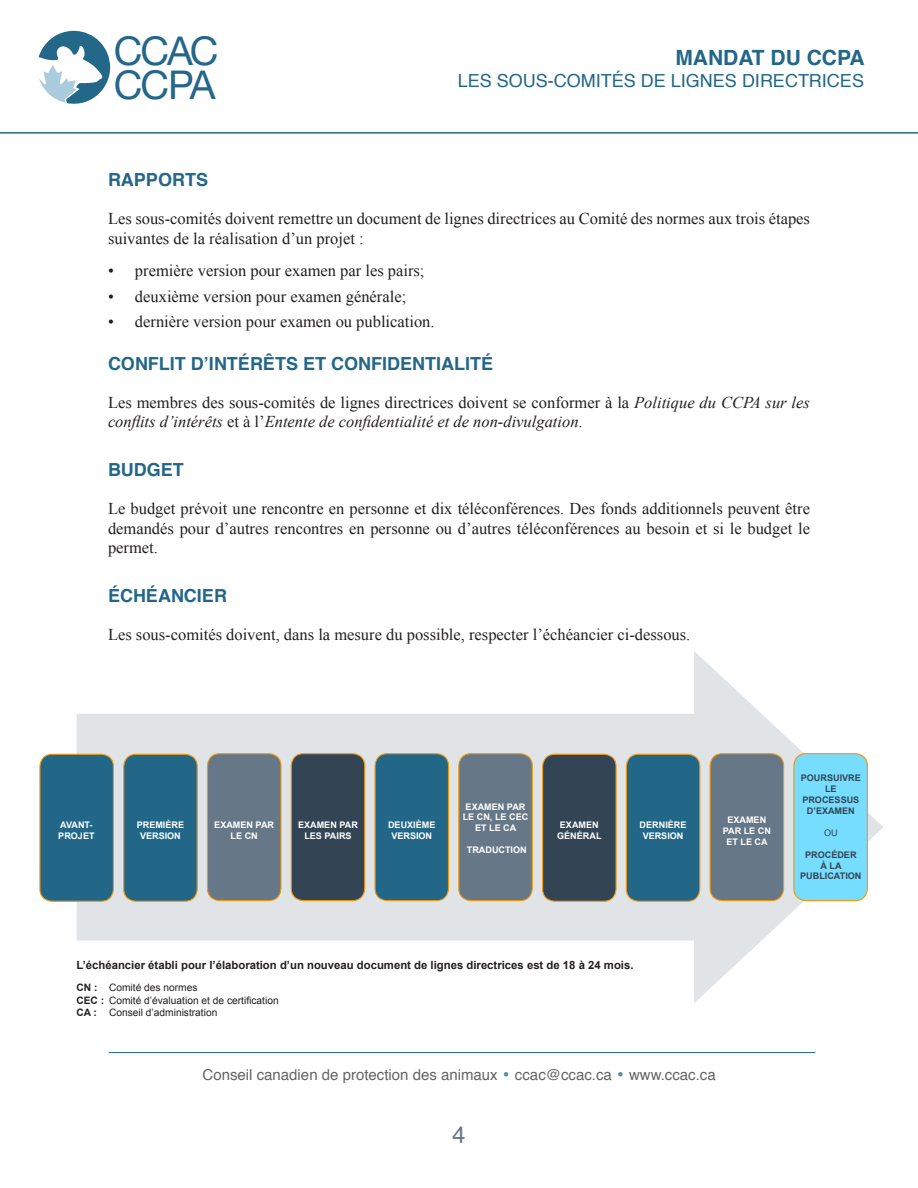
<style>
.page{position:relative;width:918px;height:1188px;background:#fff}
.page>*{position:absolute;margin:0;border:0;box-sizing:border-box;transform-origin:0 0}
.t1{font:39.75px/34.5px "Helvetica Neue";letter-spacing:-.05em;color:#24678a}
.t2{font:24px "Helvetica";color:#678}
.t3{font:700 21px "Helvetica";color:#268}
.Heading_1{font:700 18px "Helvetica";color:#268}
.t4{font:18px "Helvetica";color:#268}
.text_1{font:16.5px/19.8px "Times New Roman";color:#231f20}
.text_1-2{font:italic 16.5px/19.8px "Times New Roman";color:#231f20}
.bullets_1{font:16.5px "Times New Roman";color:#231f20}
.t5{font:15px "Helvetica";color:#636466}
.t6{font:700 11.4px "Arial";color:#231f20}
.t7{font:10.2px "Arial";color:#231f20}
.t8{font:700 9px/10.9px "Arial";color:#fff;text-align:center}
.t9{font:700 9px/10.9px "Arial";color:#345;text-align:center}
.t10{font:9px "Arial";color:#345}
.s1{font-style:normal}
.s2{font-weight:700}
.s3{font-family:"Futura BT";font-weight:300;color:#598ca6}
</style>
<div class="page">
<hr style="left:0;top:132px;width:918px;height:2px;background:#268">
<svg style="left:39px;top:31px;width:71px;height:73px"></svg>
<hr style="left:109px;top:1052px;width:706px;height:1px;background:#268">
<div style="left:77px;top:714px;width:635px;height:227px;background:#e0e4e7"></div>
<svg style="left:694px;top:651px;width:189px;height:352px"></svg>
<div style="left:124px;top:754px;width:73px;height:147px;background:#268;border-radius:12px"></div>
<div style="left:123px;top:754px;width:75px;height:148px;border:1px solid #e91;border-radius:12px"></div>
<div style="left:40px;top:754px;width:73px;height:147px;background:#268;border-radius:12px"></div>
<div style="left:39px;top:754px;width:75px;height:148px;border:1px solid #e91;border-radius:12px"></div>
<div style="left:207px;top:754px;width:74px;height:147px;background:#678;border-radius:12px"></div>
<div style="left:207px;top:753px;width:75px;height:148px;border:1px solid #e91;border-radius:12px"></div>
<div style="left:291px;top:754px;width:74px;height:147px;background:#345;border-radius:12px"></div>
<div style="left:291px;top:753px;width:74px;height:148px;border:1px solid #e91;border-radius:12px"></div>
<div style="left:375px;top:754px;width:74px;height:147px;background:#268;border-radius:12px"></div>
<div style="left:374px;top:753px;width:75px;height:148px;border:1px solid #e91;border-radius:12px"></div>
<div style="left:459px;top:754px;width:73px;height:147px;background:#678;border-radius:12px"></div>
<div style="left:458px;top:753px;width:75px;height:148px;border:1px solid #e91;border-radius:12px"></div>
<div style="left:543px;top:754px;width:73px;height:147px;background:#345;border-radius:12px"></div>
<div style="left:542px;top:754px;width:75px;height:148px;border:1px solid #e91;border-radius:12px"></div>
<div style="left:626px;top:754px;width:74px;height:147px;background:#268;border-radius:12px"></div>
<div style="left:626px;top:754px;width:74px;height:148px;border:1px solid #e91;border-radius:12px"></div>
<div style="left:710px;top:754px;width:74px;height:147px;background:#678;border-radius:12px"></div>
<div style="left:710px;top:753px;width:74px;height:148px;border:1px solid #e91;border-radius:12px"></div>
<div style="left:794px;top:754px;width:73px;height:147px;background:#7df;border-radius:12px"></div>
<div style="left:793px;top:753px;width:75px;height:148px;border:1px solid #e91;border-radius:12px"></div>
<h1 class="t1" style="left:114px;top:35px;width:106px">CCAC<br>CCPA</h1>
<p class="t3" style="left:675px;top:41px;width:191px">MANDAT DU CCPA</p>
<p class="t4" style="left:458px;top:67px;width:408px">LES SOUS-COMITÉS DE LIGNES DIRECTRICES</p>
<p class="Heading_1" style="left:108px;top:165px;width:102px">RAPPORTS</p>
<p class="text_1" style="left:108px;top:208px;width:704px">Les sous-comités doivent remettre un document de lignes directrices au Comité des normes aux trois étapes suivantes de la réalisation d’un projet :</p>
<p class="bullets_1" style="left:108px;top:259px;width:318px">• première version pour examen par les pairs;</p>
<p class="bullets_1" style="left:108px;top:285px;width:300px">• deuxième version pour examen générale;</p>
<p class="bullets_1" style="left:108px;top:311px;width:328px">• dernière version pour examen ou publication.</p>
<p class="Heading_1" style="left:108px;top:349px;width:387px">CONFLIT D’INTÉRÊTS ET CONFIDENTIALITÉ</p>
<p class="text_1-2" style="left:108px;top:392px;width:703px"><span class="s1">Les membres des sous-comités de lignes directrices doivent se conformer à la</span> Politique du CCPA sur les conflits d’intérêts <span class="s1">et à l’</span>Entente de confidentialité et de non-divulgation<span class="s1">.</span></p>
<p class="Heading_1" style="left:108px;top:455px;width:77px">BUDGET</p>
<p class="text_1" style="left:108px;top:498px;width:704px;text-align:justify">Le budget prévoit une rencontre en personne et dix téléconférences. Des fonds additionnels peuvent être demandés pour d’autres rencontres en personne ou d’autres téléconférences au besoin et si le budget le permet.</p>
<p class="Heading_1" style="left:108px;top:581px;width:120px">ÉCHÉANCIER</p>
<p class="text_1" style="left:108px;top:624px;width:584px">Les sous-comités doivent, dans la mesure du possible, respecter l’échéancier ci-dessous.</p>
<p class="t8" style="left:58px;top:820px;width:38px;text-align:left">AVANT-<br>PROJET</p>
<p class="t8" style="left:137px;top:820px;width:49px">PREMIÈRE<br>VERSION</p>
<p class="t8" style="left:214px;top:820px;width:61px">EXAMEN PAR<br>LE CN</p>
<p class="t8" style="left:298px;top:820px;width:61px">EXAMEN PAR<br>LES PAIRS</p>
<p class="t8" style="left:388px;top:820px;width:49px">DEUXIÈME<br>VERSION</p>
<p class="t8" style="left:463px;top:801px;width:67px">EXAMEN PAR<br>LE CN, LE CEC<br>ET LE CA</p>
<p class="t8" style="left:467px;top:845px;width:61px">TRADUCTION</p>
<p class="t8" style="left:557px;top:820px;width:46px;text-align:left">EXAMEN<br>GÉNÉRAL</p>
<p class="t8" style="left:640px;top:820px;width:48px">DERNIÈRE<br>VERSION</p>
<p class="t8" style="left:723px;top:815px;width:50px">EXAMEN<br>PAR LE CN<br>ET LE CA</p>
<p class="t9" style="left:801px;top:773px;width:61px">POURSUIVRE<br>LE<br>PROCESSUS<br>D’EXAMEN</p>
<p class="t10" style="left:824px;top:827px;width:15px">OU</p>
<p class="t9" style="left:800px;top:849px;width:63px">PROCÉDER<br>À LA<br>PUBLICATION</p>
<p class="t6" style="left:76px;top:957px;width:559px">L’échéancier établi pour l’élaboration d’un nouveau document de lignes directrices est de 18 à 24 mois.</p>
<p class="t7" style="left:76px;top:981px;width:123px"><span class="s2">CN :</span> Comité des normes</p>
<p class="t7" style="left:76px;top:993px;width:204px"><span class="s2">CEC :</span> Comité d’évaluation et de certification</p>
<p class="t7" style="left:76px;top:1006px;width:142px"><span class="s2">CA :</span> Conseil d’administration</p>
<p class="t5" style="left:203px;top:1064px;width:515px">Conseil canadien de protection des animaux <span class="s3">•</span> ccac@ccac.ca <span class="s3">•</span> www.ccac.ca</p>
<h2 class="t2" style="left:452px;top:1116px;width:15px">4</h2>
</div>
